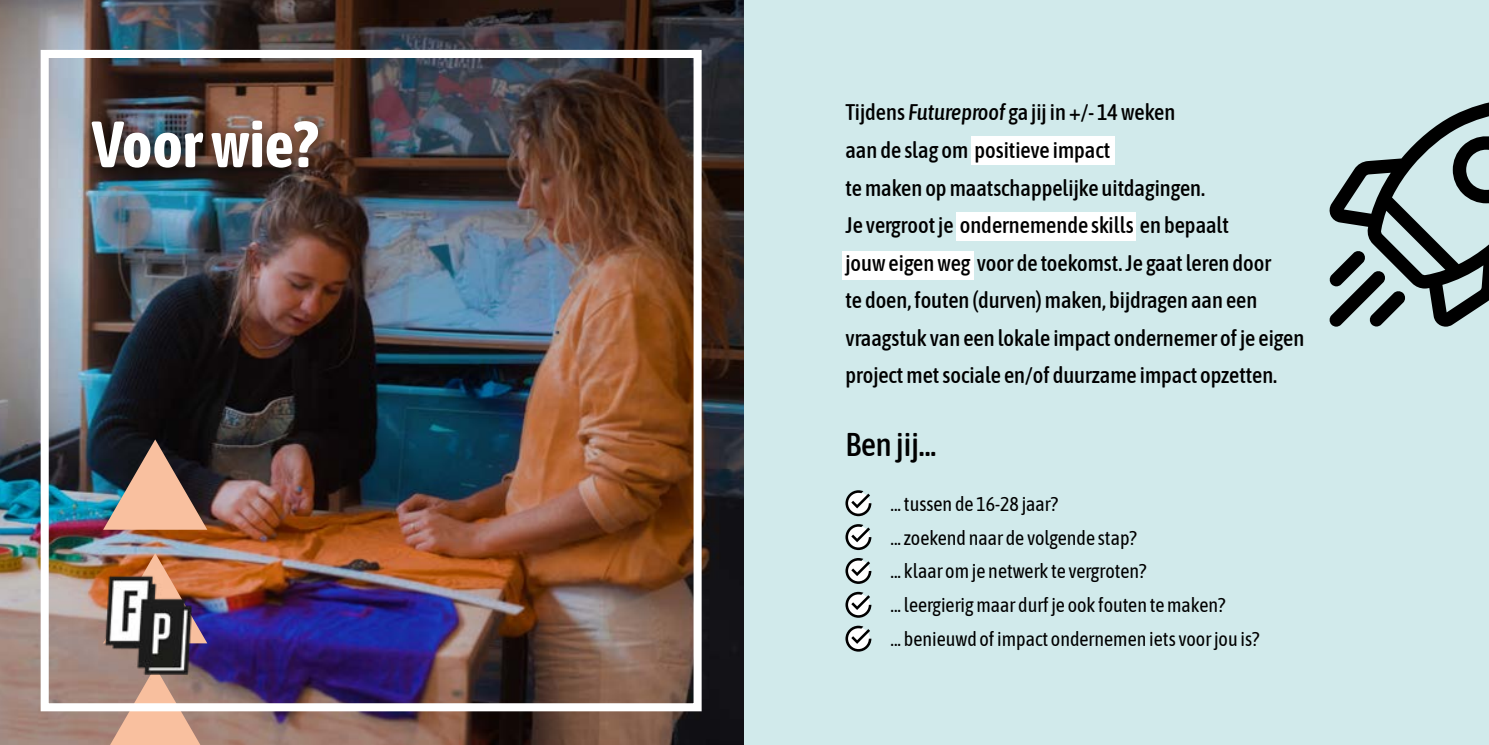
<style>
.page{position:relative;width:1489px;height:745px;background:#fff}
.page>*{position:absolute;margin:0;border:0;box-sizing:border-box;transform-origin:0 0}
.t1{font:700 64.88px "Asap Condensed";color:#fff}
.t2{font:500 32.75px "Asap Condensed";color:#000}
.t3{font:500 22.5px/37.5px "Asap Condensed";color:#000}
.t4{font:20px/33.8px "Asap Condensed";color:#000}
.s1{font-style:italic}
</style>
<div class="page">
<img style="left:0;top:0;width:744px;height:744px">
<svg style="left:103px;top:439px;width:104px;height:90px;background:#866f63"></svg>
<svg style="left:110px;top:699px;width:90px;height:45px;background:#e5b399"></svg>
<div style="left:41px;top:50px;width:660px;height:660px;border:8px solid #fff"></div>
<div style="left:79px;top:109px;width:256px;height:76px;background:#000;opacity:.75"></div>
<div style="left:744px;top:0;width:744px;height:744px;background:#d1eaeb"></div>
<div style="left:971px;top:137px;width:143px;height:28px;background:#fff"></div>
<div style="left:842px;top:251px;width:132px;height:28px;background:#fff"></div>
<div style="left:956px;top:212px;width:180px;height:28px;background:#fff"></div>
<img style="left:73px;top:549px;width:149px;height:150px">
<svg style="left:1329px;top:102px;width:159px;height:224px"></svg>
<svg style="left:845px;top:490px;width:26px;height:26px"></svg>
<svg style="left:845px;top:524px;width:26px;height:25px"></svg>
<svg style="left:845px;top:558px;width:26px;height:25px"></svg>
<svg style="left:845px;top:591px;width:26px;height:26px"></svg>
<svg style="left:845px;top:625px;width:26px;height:26px"></svg>
<h1 class="t1" style="left:92px;top:98px;width:227px">Voor wie?</h1>
<p class="t3" style="left:845px;top:92px;width:460px">Tijdens <span class="s1">Futureproof</span> ga jij in +/- 14 weken<br>aan de slag om positieve impact<br>te maken op maatschappelijke uitdagingen.<br>Je vergroot je ondernemende skills en bepaalt<br>jouw eigen weg voor de toekomst. Je gaat leren door<br>te doen, fouten (durven) maken, bijdragen aan een vraagstuk van een lokale impact ondernemer of je eigen project met sociale en/of duurzame impact opzetten.</p>
<h2 class="t2" style="left:845px;top:422px;width:92px">Ben jij...</h2>
<p class="t4" style="left:890px;top:485px;width:370px">... tussen de 16-28 jaar?<br>... zoekend naar de volgende stap?<br>... klaar om je netwerk te vergroten?<br>... leergierig maar durf je ook fouten te maken?<br>... benieuwd of impact ondernemen iets voor jou is?</p>
</div>
